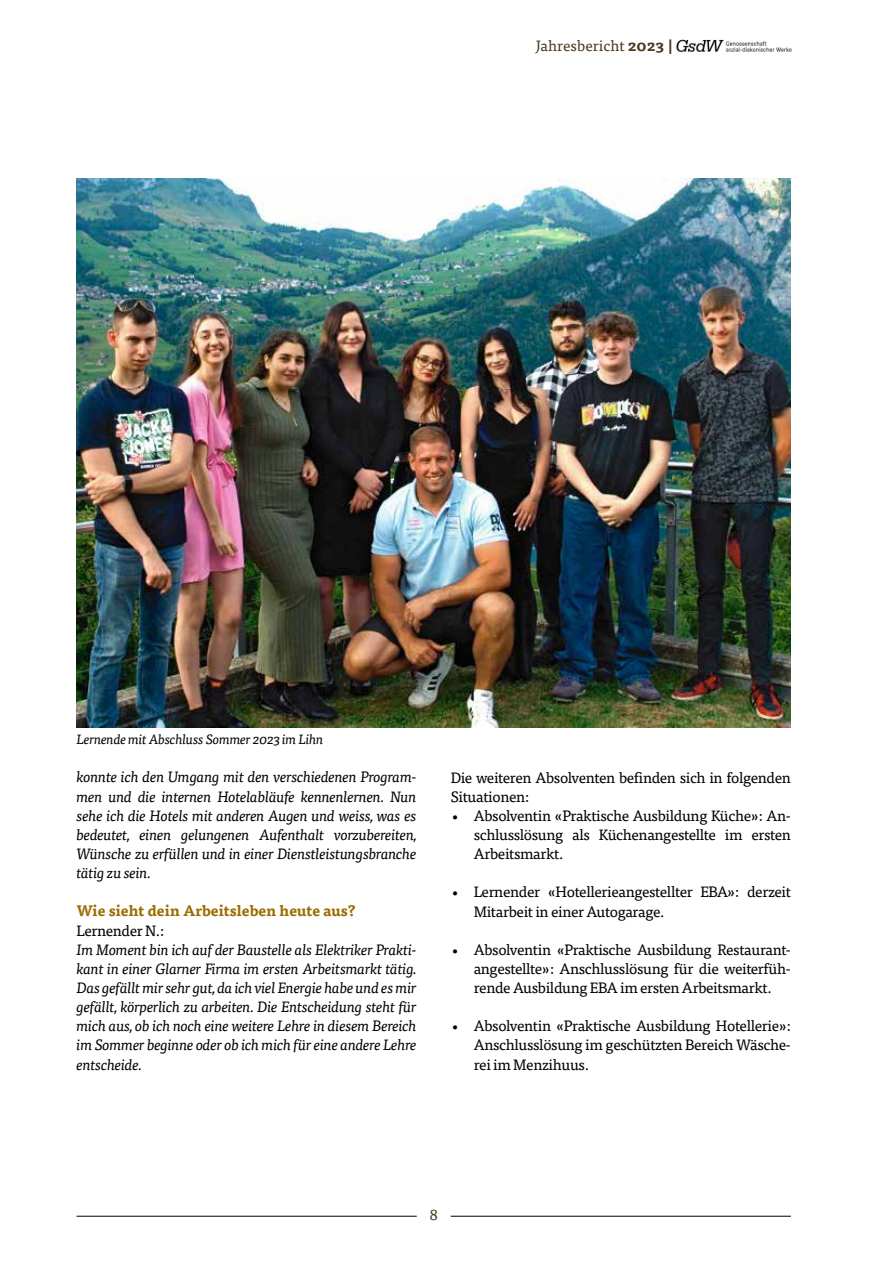
<style>
.page{position:relative;width:893px;height:1263px;background:#fff}
.page>*{position:absolute;margin:0;border:0;box-sizing:border-box;transform-origin:0 0}
.t1{font:italic 15px/19.2px "Tisa Pro";letter-spacing:-.025em;color:#000;text-align:justify}
.t2{font:15px/19.2px "Tisa Pro";letter-spacing:-.025em;color:#000;text-align:justify}
.t3{font:700 15px "Tisa Pro";color:#9b6d00}
.t4{font:15px "Tisa Pro";color:#4e3820}
.t5{font:italic 13.5px "Tisa Pro";letter-spacing:-.025em;color:#000}
.s1{font-weight:700}
</style>
<div class="page">
<img style="left:676px;top:39px;width:116px;height:13px">
<hr style="left:77px;top:1216px;width:340px;height:1px;background:#000">
<hr style="left:451px;top:1216px;width:340px;height:1px;background:#000">
<img style="left:77px;top:179px;width:714px;height:548px">
<p class="t4" style="left:536px;top:35px;width:139px">Jahresbericht <span class="s1">2023 |</span></p>
<p class="t5" style="left:77px;top:729px;width:248px">Lernende mit Abschluss Sommer 2023 im Lihn</p>
<p class="t1" style="left:77px;top:767px;width:342px">konnte ich den Umgang mit den verschiedenen Program&shy;men und die internen Hotelabläufe kennenlernen. Nun sehe ich die Hotels mit anderen Augen und weiss, was es bedeutet, einen gelungenen Aufenthalt vorzubereiten, Wünsche zu erfüllen und in einer Dienstleistungsbranche tätig zu sein.</p>
<p class="t3" style="left:77px;top:899px;width:281px">Wie sieht dein Arbeitsleben heute aus?</p>
<p class="t2" style="left:77px;top:920px;width:89px">Lernender N.:</p>
<p class="t1" style="left:77px;top:939px;width:342px">Im Moment bin ich auf der Baustelle als Elektriker Prakti&shy;kant in einer Glarner Firma im ersten Arbeitsmarkt tätig.<br>Das gefällt mir sehr gut, da ich viel Energie habe und es mir gefällt, körperlich zu arbeiten. Die Entscheidung steht für mich aus, ob ich noch eine weitere Lehre in diesem Bereich im Sommer beginne oder ob ich mich für eine andere Lehre entscheide.</p>
<p class="t2" style="left:451px;top:767px;width:342px">Die weiteren Absolventen befinden sich in folgenden<br>Situationen:</p>
<p class="t2" style="left:474px;top:805px;width:319px;text-indent:-23px">• Absolventin «Praktische Ausbildung Küche»: An&shy;schlusslösung als Küchenangestellte im ersten Arbeitsmarkt.</p>
<p class="t2" style="left:474px;top:882px;width:319px;text-indent:-23px">• Lernender «Hotellerieangestellter EBA»: derzeit<br>Mitarbeit in einer Autogarage.</p>
<p class="t2" style="left:474px;top:939px;width:319px;text-indent:-23px">• Absolventin «Praktische Ausbildung Restaurant&shy;angestellte»: Anschlusslösung für die weiterfüh&shy;rende Ausbildung EBA im ersten Arbeitsmarkt.</p>
<p class="t2" style="left:474px;top:1015px;width:319px;text-indent:-23px">• Absolventin «Praktische Ausbildung Hotellerie»:<br>Anschlusslösung im geschützten Bereich Wäsche&shy;rei im Menzihuus.</p>
<p class="t4" style="left:429px;top:1204px;width:10px">8</p>
</div>
